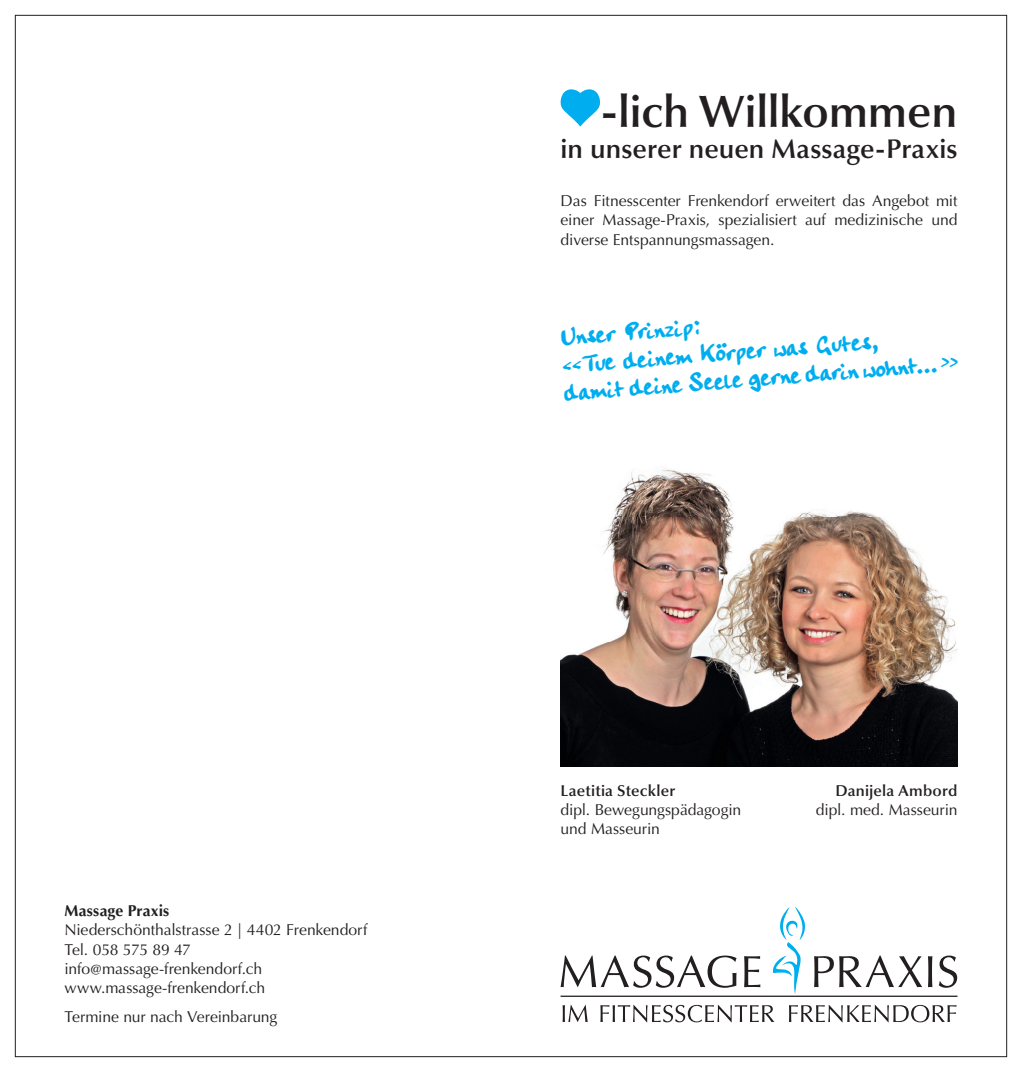
<style>
.page{position:relative;width:1022px;height:1072px;background:#fff}
.page>*{position:absolute;margin:0;border:0;box-sizing:border-box;transform-origin:0 0}
.t1{font:600 45.5px "Optima LT Std";letter-spacing:-.01em;color:#231f20}
.t2{font:29.75px/27.8px "Handwriting Plain";color:#00aeef}
.t3{font:600 27.12px "Optima LT Std";color:#231f20}
.t4{font:15.75px/19.2px "Optima LT Std";letter-spacing:-.005em;color:#231f20}
.t5{font:600 15.75px "Optima LT Std";letter-spacing:.015em;color:#231f20}
.t6{font:700 15.75px "Optima LT Std";letter-spacing:.01em;color:#231f20}
</style>
<div class="page">
<svg style="left:773px;top:906px;width:32px;height:88px"></svg>
<hr style="left:561px;top:995px;width:396px;height:1px;background:#231f20">
<svg style="left:563px;top:1005px;width:25px;height:17px"></svg>
<svg style="left:600px;top:1004px;width:174px;height:18px"></svg>
<svg style="left:789px;top:1004px;width:167px;height:18px"></svg>
<svg style="left:561px;top:955px;width:176px;height:32px"></svg>
<svg style="left:744px;top:956px;width:16px;height:31px"></svg>
<svg style="left:814px;top:955px;width:108px;height:32px"></svg>
<svg style="left:928px;top:956px;width:4px;height:31px"></svg>
<svg style="left:939px;top:955px;width:18px;height:32px"></svg>
<img style="left:561px;top:469px;width:396px;height:297px">
<svg style="left:560px;top:89px;width:40px;height:37px"></svg>
<p class="t6" style="left:64px;top:901px;width:106px">Massage Praxis</p>
<p class="t4" style="left:64px;top:920px;width:304px">Niederschönthalstrasse 2 | 4402 Frenkendorf<br>Tel. 058 575 89 47 info@massage-frenkendorf.ch www.massage-frenkendorf.ch</p>
<p class="t4" style="left:64px;top:1007px;width:214px">Termine nur nach Vereinbarung</p>
<h1 class="t1" style="left:600px;top:85px;width:359px">-lich Willkommen</h1>
<h3 class="t3" style="left:561px;top:133px;width:398px">in unserer neuen Massage-Praxis</h3>
<p class="t4" style="left:561px;top:191px;width:398px;text-align:justify">Das Fitnesscenter Frenkendorf erweitert das Angebot mit einer Massage-Praxis, spezialisiert auf medizinische und diverse Entspannungsmassagen.</p>
<h2 class="t2" style="left:559px;top:323px;width:142px;rotate:-4deg">Unser Prinzip:</h2>
<h2 class="t2" style="left:562px;top:350px;width:377px;text-indent:18px;rotate:-4deg">Tue deinem Körper was Gutes, damit deine Seele gerne darin wohnt…</h2>
<p class="t5" style="left:561px;top:781px;width:116px">Laetitia Steckler</p>
<p class="t4" style="left:561px;top:800px;width:182px">dipl. Bewegungspädagogin und Masseurin</p>
<p class="t5" style="left:835px;top:781px;width:124px">Danijela Ambord</p>
<p class="t4" style="left:816px;top:800px;width:143px">dipl. med. Masseurin</p>
</div>
